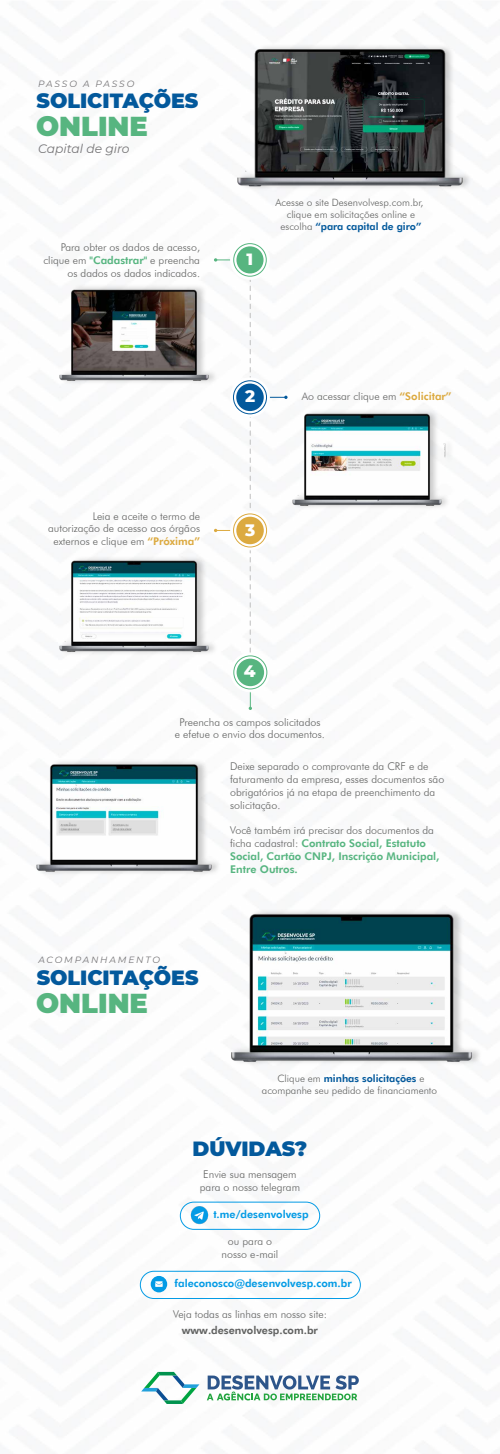
<style>
.page{position:relative;width:500px;height:1454px;background:#fff}
.page>*{position:absolute;margin:0;border:0;box-sizing:border-box;transform-origin:0 0}
.t1{font:900 27.3px "Montserrat";color:#57b580}
.t2{font:900 20.5px "Montserrat";color:#03599c}
.t3{font:800 16.9px "Montserrat";color:#fff}
.t4{font:800 16.65px "Montserrat";color:#fff}
.t5{font:italic 12.3px "Montserrat";color:#767577}
.t6{font:300 10.65px/12.8px "Futura BT";color:#616261;text-align:center}
.t7{font:800 10.65px/12.8px "Futura BT";color:#57b580}
.t8{font:800 10.65px "Futura BT";color:#039be5}
.t9{font:800 10.65px "Futura BT";color:#616261}
.t10{font:300 10.1px/12.1px "Futura BT";color:#616261;text-align:center}
.t11{font:italic 9.1px "Montserrat";letter-spacing:.2em;color:#767577}
.s1{font-weight:800;color:#57b580}
.s2{font-weight:800;color:#dcaa40}
.s3{font-weight:800;color:#03599c}
.s4{font-weight:300;color:#616261}
</style>
<div class="page">
<img style="left:237px;top:44px;width:233px;height:146px">
<img style="left:59px;top:285px;width:154px;height:99px">
<svg style="left:250px;top:280px;width:1px;height:372px"></svg>
<hr style="left:216px;top:260px;width:49px;height:1px;background:#57b580">
<hr style="left:250px;top:658px;width:1px;height:49px;background:#57b580">
<svg style="left:249px;top:706px;width:3px;height:4px"></svg>
<hr style="left:236px;top:397px;width:49px;height:1px;background:#03599c">
<svg style="left:284px;top:395px;width:4px;height:4px"></svg>
<hr style="left:216px;top:530px;width:49px;height:1px;background:#dcaa40">
<svg style="left:231px;top:240px;width:38px;height:39px"></svg>
<div style="left:230px;top:240px;width:40px;height:40px;border:1px solid #fff;border-radius:50%"></div>
<svg style="left:234px;top:243px;width:32px;height:33px"></svg>
<div style="left:233px;top:243px;width:34px;height:34px;border:1px solid #57b580;border-radius:50%"></div>
<div style="left:236px;top:246px;width:28px;height:27px;background:#57b580;border-radius:50%"></div>
<svg style="left:231px;top:511px;width:38px;height:39px"></svg>
<div style="left:230px;top:510px;width:40px;height:40px;border:1px solid #fff;border-radius:50%"></div>
<svg style="left:234px;top:514px;width:33px;height:33px"></svg>
<div style="left:233px;top:513px;width:34px;height:34px;border:1px solid #dcaa40;border-radius:50%"></div>
<div style="left:236px;top:516px;width:28px;height:28px;background:#dcaa40;border-radius:50%"></div>
<svg style="left:231px;top:378px;width:38px;height:38px"></svg>
<div style="left:230px;top:377px;width:40px;height:40px;border:1px solid #fff;border-radius:50%"></div>
<svg style="left:233px;top:381px;width:34px;height:33px"></svg>
<div style="left:233px;top:380px;width:34px;height:34px;border:1px solid #03599c;border-radius:50%"></div>
<div style="left:236px;top:383px;width:28px;height:28px;background:#03599c;border-radius:50%"></div>
<svg style="left:231px;top:653px;width:39px;height:38px"></svg>
<div style="left:230px;top:652px;width:40px;height:40px;border:1px solid #fff;border-radius:50%"></div>
<svg style="left:234px;top:655px;width:33px;height:34px"></svg>
<div style="left:234px;top:655px;width:33px;height:34px;border:1px solid #57b580;border-radius:50%"></div>
<div style="left:237px;top:658px;width:27px;height:28px;background:#57b580;border-radius:50%"></div>
<img style="left:292px;top:409px;width:154px;height:99px">
<img style="left:36px;top:760px;width:181px;height:115px">
<img style="left:59px;top:556px;width:154px;height:99px">
<svg style="left:141px;top:1371px;width:58px;height:32px"></svg>
<svg style="left:207px;top:1375px;width:152px;height:25px"></svg>
<img style="left:184px;top:1205px;width:25px;height:19px">
<div style="left:180px;top:1201px;width:140px;height:28px;border:1px solid #039be5;border-radius:14px"></div>
<div style="left:140px;top:1270px;width:221px;height:28px;border:1px solid #039be5;border-radius:14px"></div>
<svg style="left:151px;top:1275px;width:16px;height:17px"></svg>
<img style="left:231px;top:909px;width:248px;height:156px">
<p class="t11" style="left:38px;top:77px;width:98px">PASSO A PASSO</p>
<h2 class="t2" style="left:37px;top:86px;width:163px">SOLICITAÇÕES</h2>
<h1 class="t1" style="left:36px;top:106px;width:113px">ONLINE</h1>
<p class="t5" style="left:38px;top:140px;width:93px">Capital de giro</p>
<p class="t6" style="left:43px;top:241px;width:158px;text-align:right">Para obter os dados de acesso, clique em <span class="s1">"Cadastrar"</span> e preencha os dados os dados indicados.</p>
<p class="t6" style="left:48px;top:509px;width:154px;text-align:right">Leia e aceite o termo de autorização de acesso aos órgãos externos e clique em <span class="s2">“Próxima”</span></p>
<h3 class="t4" style="left:246px;top:247px;width:8px">1</h3>
<p class="t10" style="left:276px;top:196px;width:149px">Acesse o site Desenvolvesp.com.br, clique em solicitações online e escolha <span class="s3">“para capital de giro”</span></p>
<h3 class="t3" style="left:245px;top:383px;width:12px">2</h3>
<p class="t6" style="left:302px;top:390px;width:151px">Ao acessar clique em <span class="s2">“Solicitar”</span></p>
<h3 class="t3" style="left:245px;top:517px;width:12px">3</h3>
<h3 class="t3" style="left:244px;top:659px;width:13px">4</h3>
<p class="t6" style="left:175px;top:715px;width:152px">Preencha os campos solicitados<br>e efetue o envio dos documentos.</p>
<p class="t6" style="left:230px;top:760px;width:216px;text-align:left">Deixe separado o comprovante da CRF e de faturamento da empresa, esses documentos são obrigatórios já na etapa de preenchimento da solicitação.</p>
<p class="t7" style="left:230px;top:824px;width:211px"><span class="s4">Você também irá precisar dos documentos da ficha cadastral:</span> Contrato Social, Estatuto Social, Cartão CNPJ, Inscrição Municipal, Entre Outros.</p>
<p class="t11" style="left:38px;top:953px;width:123px">ACOMPANHAMENTO</p>
<h2 class="t2" style="left:37px;top:962px;width:163px">SOLICITAÇÕES</h2>
<h1 class="t1" style="left:36px;top:982px;width:113px">ONLINE</h1>
<p class="t10" style="left:262px;top:1072px;width:177px">Clique em <span class="s3">minhas solicitações</span> e acompanhe seu pedido de financiamento</p>
<h2 class="t2" style="left:193px;top:1132px;width:116px">DÚVIDAS?</h2>
<p class="t6" style="left:200px;top:1167px;width:102px">Envie sua mensagem para o nosso telegram</p>
<p class="t8" style="left:213px;top:1207px;width:97px">t.me/desenvolvesp</p>
<p class="t6" style="left:222px;top:1234px;width:58px">ou para o nosso e-mail</p>
<p class="t8" style="left:175px;top:1276px;width:179px">faleconosco@desenvolvesp.com.br</p>
<p class="t6" style="left:173px;top:1307px;width:155px">Veja todas as linhas em nosso site:</p>
<p class="t9" style="left:182px;top:1323px;width:137px">www.desenvolvesp.com.br</p>
</div>
